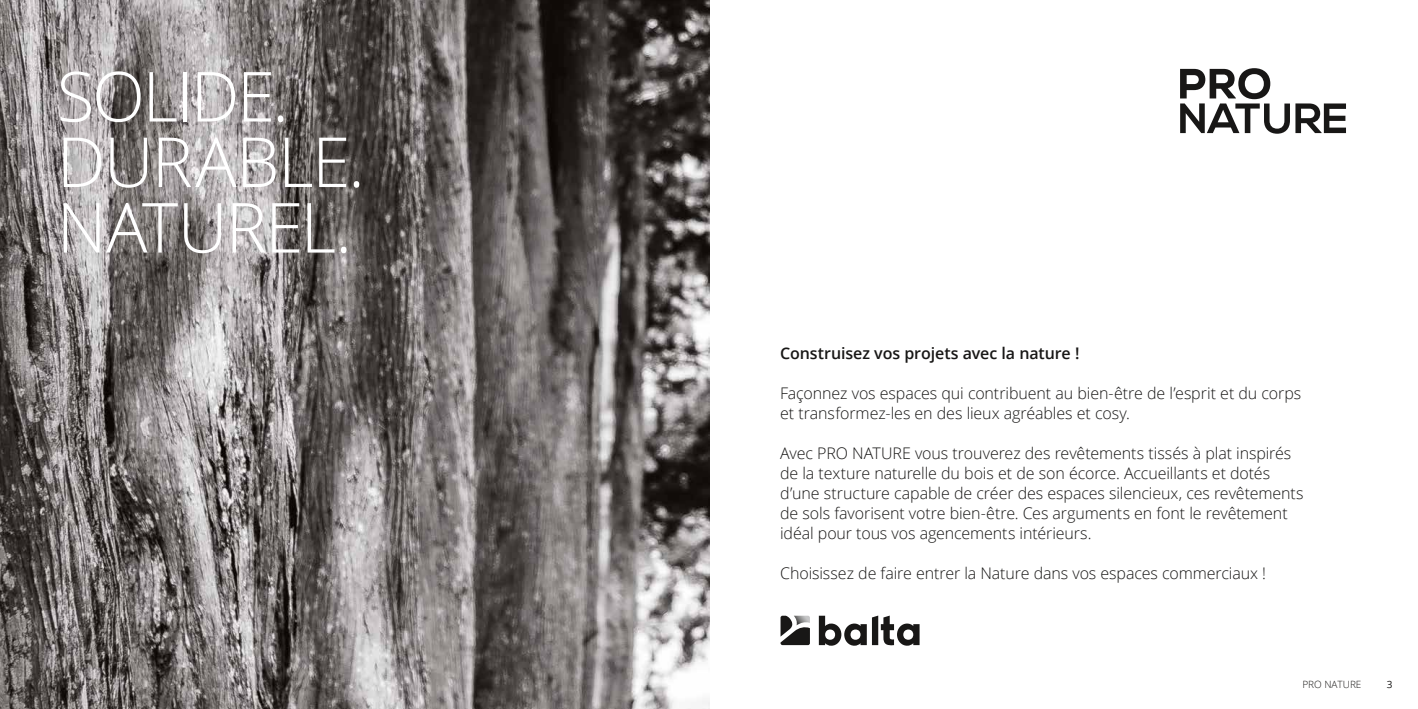
<style>
.page{position:relative;width:1418px;height:709px;background:#fff}
.page>*{position:absolute;margin:0;border:0;box-sizing:border-box;transform-origin:0 0}
.t1{font:300 69.2px/65.5px "Open Sans";letter-spacing:-.025em;color:#fff}
.t2{font:300 16px/20px "Open Sans";letter-spacing:-.005em;color:#181716}
.t3{font:600 16px "Open Sans";letter-spacing:-.005em;color:#181716}
.t4{font:300 10px "Open Sans";color:#181716}
.t5{font:10px "Open Sans";color:#181716}
</style>
<div class="page">
<img style="left:0;top:0;width:709px;height:709px">
<svg style="left:818px;top:615px;width:101px;height:31px"></svg>
<svg style="left:780px;top:615px;width:30px;height:30px"></svg>
<svg style="left:1295px;top:103px;width:50px;height:30px"></svg>
<svg style="left:1180px;top:68px;width:109px;height:66px"></svg>
<h1 class="t1" style="left:57px;top:62px;width:309px">SOLIDE.<br>DURABLE.<br>NATUREL.</h1>
<p class="t3" style="left:780px;top:342px;width:301px">Construisez vos projets avec la nature !</p>
<p class="t2" style="left:780px;top:383px;width:522px">Façonnez vos espaces qui contribuent au bien-être de l’esprit et du corps et transformez-les en des lieux agréables et cosy.</p>
<p class="t2" style="left:780px;top:443px;width:525px">Avec PRO NATURE vous trouverez des revêtements tissés à plat inspirés de la texture naturelle du bois et de son écorce. Accueillants et dotés d’une structure capable de créer des espaces silencieux, ces revêtements de sols favorisent votre bien-être. Ces arguments en font le revêtement idéal pour tous vos agencements intérieurs.</p>
<p class="t2" style="left:780px;top:563px;width:487px">Choisissez de faire entrer la Nature dans vos espaces commerciaux !</p>
<p class="t4" style="left:1302px;top:677px;width:61px">PRO NATURE</p>
<p class="t5" style="left:1386px;top:677px;width:7px">3</p>
</div>
